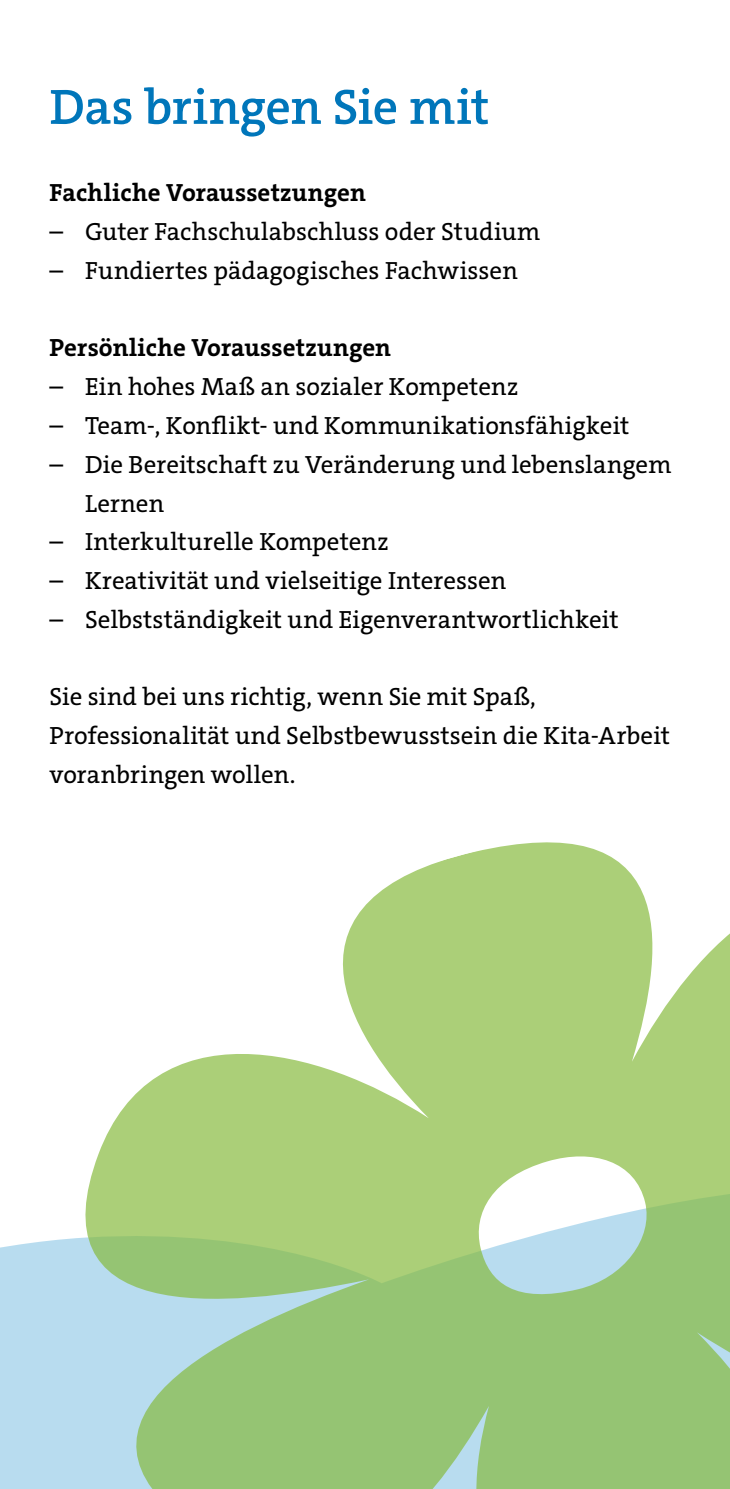
<style>
.page{position:relative;width:730px;height:1489px;background:#fff}
.page>*{position:absolute;margin:0;border:0;box-sizing:border-box;transform-origin:0 0}
.t1{font:600 50px "The Serif E2 s";letter-spacing:-.01em;color:#0076ba}
.t2{font:25px/38.8px "The Serif E2 s";letter-spacing:.005em;color:#000}
.t3{font:700 25px "The Serif E2 s";letter-spacing:.005em;color:#000}
</style>
<div class="page">
<div style="left:0;top:1239px;width:64px;height:249px;background:#b8dcef"></div>
<svg style="left:64px;top:842px;width:666px;height:646px"></svg>
<h1 class="t1" style="left:50px;top:75px;width:441px">Das bringen Sie mit</h1>
<p class="t3" style="left:50px;top:177px;width:318px">Fachliche Voraussetzungen</p>
<p class="t2" style="left:50px;top:212px;width:492px">– Guter Fachschulabschluss oder Studium</p>
<p class="t2" style="left:50px;top:251px;width:470px">– Fundiertes pädagogisches Fachwissen</p>
<p class="t3" style="left:50px;top:332px;width:343px">Persönliche Voraussetzungen</p>
<p class="t2" style="left:50px;top:367px;width:470px">– Ein hohes Maß an sozialer Kompetenz</p>
<p class="t2" style="left:50px;top:406px;width:581px">– Team-, Konflikt- und Kommunikationsfähigkeit</p>
<p class="t2" style="left:85px;top:445px;width:594px;text-indent:-35px">– Die Bereitschaft zu Veränderung und lebenslangem -<br>Lernen</p>
<p class="t2" style="left:50px;top:522px;width:341px">– Interkulturelle Kompetenz</p>
<p class="t2" style="left:50px;top:561px;width:458px">– Kreativität und vielseitige Interessen</p>
<p class="t2" style="left:50px;top:600px;width:570px">– Selbstständigkeit und Eigenverantwortlichkeit</p>
<p class="t2" style="left:50px;top:677px;width:622px">Sie sind bei uns richtig, wenn Sie mit Spaß,<br>Professionalität und Selbstbewusstsein die Kita-Arbeit voranbringen wollen.</p>
</div>
